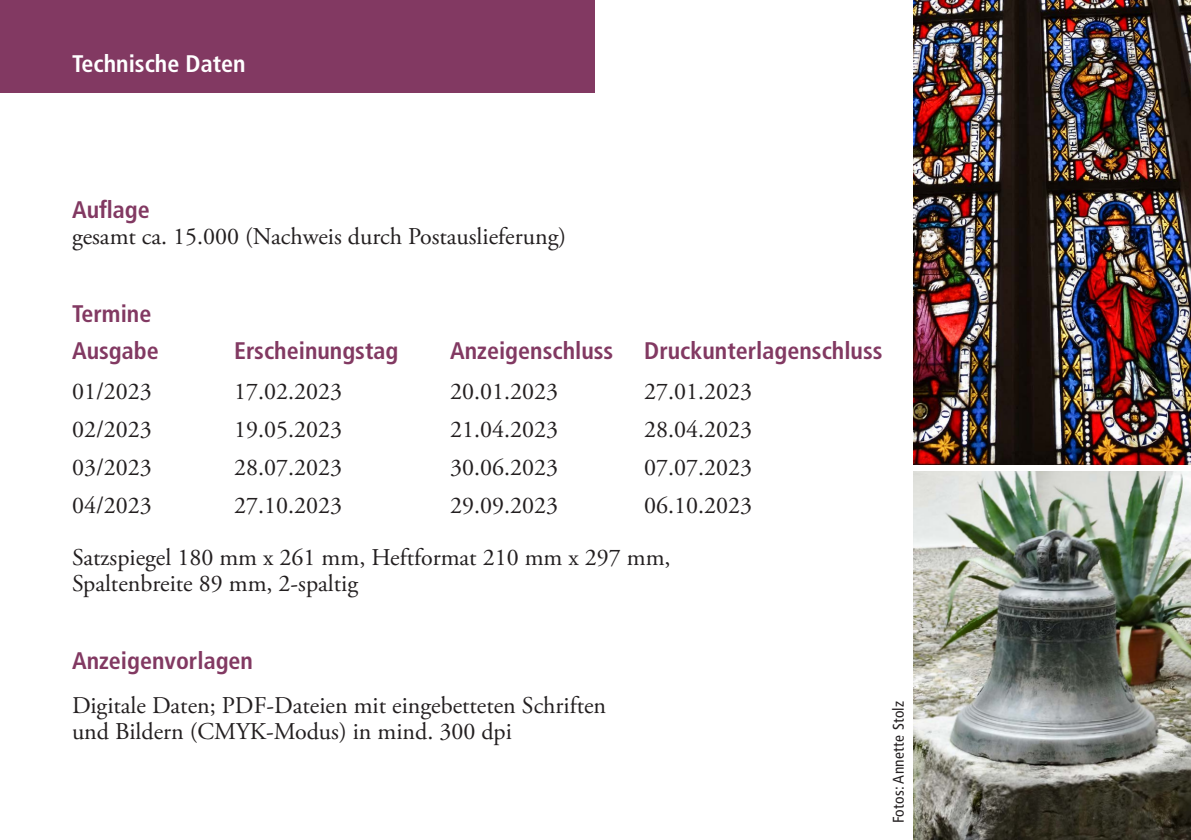
<style>
.page{position:relative;width:1191px;height:840px;background:#fff}
.page>*{position:absolute;margin:0;border:0;box-sizing:border-box;transform-origin:0 0}
.t1{font:24px/52px "Adobe Garamond Pro";color:#231f20}
.t2{font:700 condensed 24px/36px "Frutiger";color:#823962}
.t3{font:700 condensed 24px "Frutiger";color:#fff}
.t4{font:condensed 15.6px "Frutiger";letter-spacing:.02em;color:#231f20}
</style>
<div class="page">
<div style="left:0;top:0;width:594px;height:93px;background:#823962"></div>
<img style="left:913px;top:471px;width:278px;height:368px">
<img style="left:913px;top:0;width:278px;height:464px">
<p class="t3" style="left:72px;top:49px;width:175px">Technische Daten</p>
<p class="t2" style="left:72px;top:192px;width:79px">Auflage</p>
<p class="t1" style="left:72px;top:211px;width:495px">gesamt ca. 15.000 (Nachweis durch Postauslieferung)</p>
<p class="t2" style="left:72px;top:296px;width:88px">Termine<br>Ausgabe</p>
<p class="t2" style="left:234px;top:332px;width:166px">Erscheinungstag</p>
<p class="t2" style="left:450px;top:332px;width:165px">Anzeigenschluss</p>
<p class="t2" style="left:644px;top:332px;width:240px">Druckunterlagenschluss</p>
<p class="t1" style="left:72px;top:365px;width:81px">01/2023</p>
<p class="t1" style="left:234px;top:365px;width:109px">17.02.2023</p>
<p class="t1" style="left:450px;top:365px;width:109px">20.01.2023</p>
<p class="t1" style="left:644px;top:365px;width:109px">27.01.2023</p>
<p class="t1" style="left:72px;top:403px;width:81px">02/2023</p>
<p class="t1" style="left:234px;top:403px;width:109px">19.05.2023</p>
<p class="t1" style="left:450px;top:403px;width:109px">21.04.2023</p>
<p class="t1" style="left:644px;top:403px;width:109px">28.04.2023</p>
<p class="t1" style="left:72px;top:441px;width:81px">03/2023</p>
<p class="t1" style="left:234px;top:441px;width:109px">28.07.2023</p>
<p class="t1" style="left:450px;top:441px;width:109px">30.06.2023</p>
<p class="t1" style="left:644px;top:441px;width:109px">07.07.2023</p>
<p class="t1" style="left:72px;top:479px;width:81px">04/2023</p>
<p class="t1" style="left:234px;top:479px;width:109px">27.10.2023</p>
<p class="t1" style="left:450px;top:479px;width:109px">29.09.2023</p>
<p class="t1" style="left:72px;top:479px;width:681px;text-indent:572px">06.10.2023<br>Satzspiegel 180 mm x 261 mm, Heftformat 210 mm x 297 mm,</p>
<p class="t1" style="left:72px;top:557px;width:287px">Spaltenbreite 89 mm, 2-spaltig</p>
<p class="t2" style="left:72px;top:642px;width:182px">Anzeigenvorlagen</p>
<p class="t1" style="left:72px;top:692px;width:535px;line-height:26px">Digitale Daten; PDF-Dateien mit eingebetteten Schriften und Bildern (CMYK-Modus) in mind. 300 dpi</p>
<p class="t4" style="left:889px;top:822px;width:124px;rotate:-90deg">Fotos: Annette Stolz</p>
</div>
